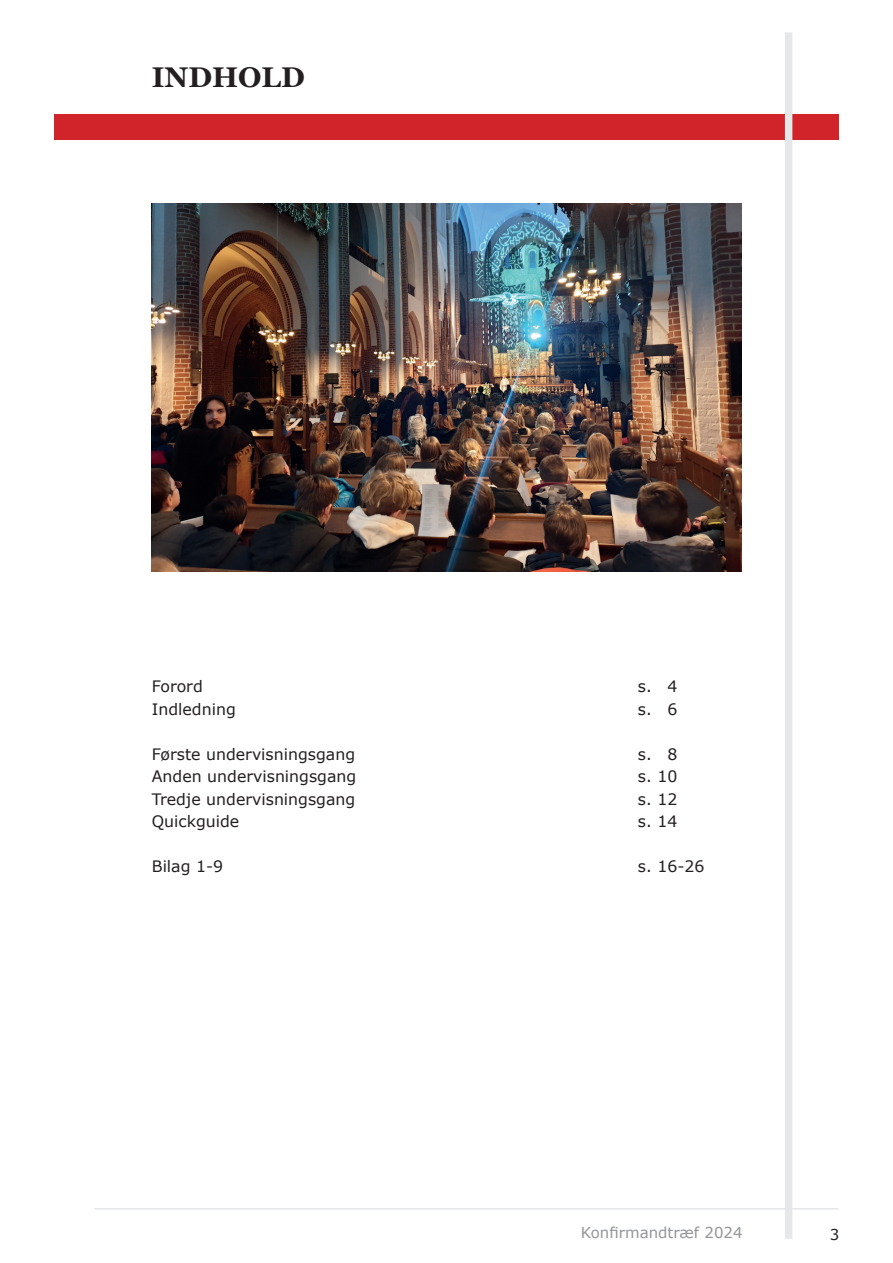
<style>
.page{position:relative;width:893px;height:1263px;background:#fff}
.page>*{position:absolute;margin:0;border:0;box-sizing:border-box;transform-origin:0 0}
.t1{font:700 28.5px "Georgia";color:#231f20}
.t2{font:15.75px "Verdana";color:#231f20}
.t3{font:15px "Verdana";color:#939598}
.t4{font:15px "Verdana";color:#231f20}
.s1{color:#fff}
</style>
<div class="page">
<div style="left:54px;top:115px;width:785px;height:25px;background:#d1232a"></div>
<div style="left:785px;top:32px;width:7px;height:1207px;background:#e6e7e9"></div>
<hr style="left:94px;top:1208px;width:745px;height:1px;background:#e6e7e9">
<img style="left:152px;top:203px;width:589px;height:369px">
<h1 class="t1" style="left:152px;top:59px;width:155px">INDHOLD</h1>
<p class="t2" style="left:152px;top:676px;width:53px">Forord</p>
<p class="t2" style="left:638px;top:676px;width:41px">s. <span class="s1">0</span>4</p>
<p class="t2" style="left:152px;top:698px;width:85px">Indledning</p>
<p class="t2" style="left:638px;top:698px;width:41px">s. <span class="s1">0</span>6</p>
<p class="t2" style="left:152px;top:743px;width:205px">Første undervisningsgang</p>
<p class="t2" style="left:638px;top:743px;width:41px">s. <span class="s1">0</span>8</p>
<p class="t2" style="left:152px;top:766px;width:206px">Anden undervisningsgang</p>
<p class="t2" style="left:638px;top:766px;width:41px">s. 10</p>
<p class="t2" style="left:152px;top:788px;width:205px">Tredje undervisningsgang</p>
<p class="t2" style="left:638px;top:788px;width:41px">s. 12</p>
<p class="t2" style="left:152px;top:811px;width:89px">Quickguide</p>
<p class="t2" style="left:638px;top:811px;width:41px">s. 14</p>
<p class="t2" style="left:152px;top:856px;width:73px">Bilag 1-9</p>
<p class="t2" style="left:638px;top:856px;width:68px">s. 16-26</p>
<p class="t3" style="left:581px;top:1222px;width:163px">Konfirmandtræf 2024</p>
<p class="t4" style="left:830px;top:1224px;width:11px">3</p>
</div>
